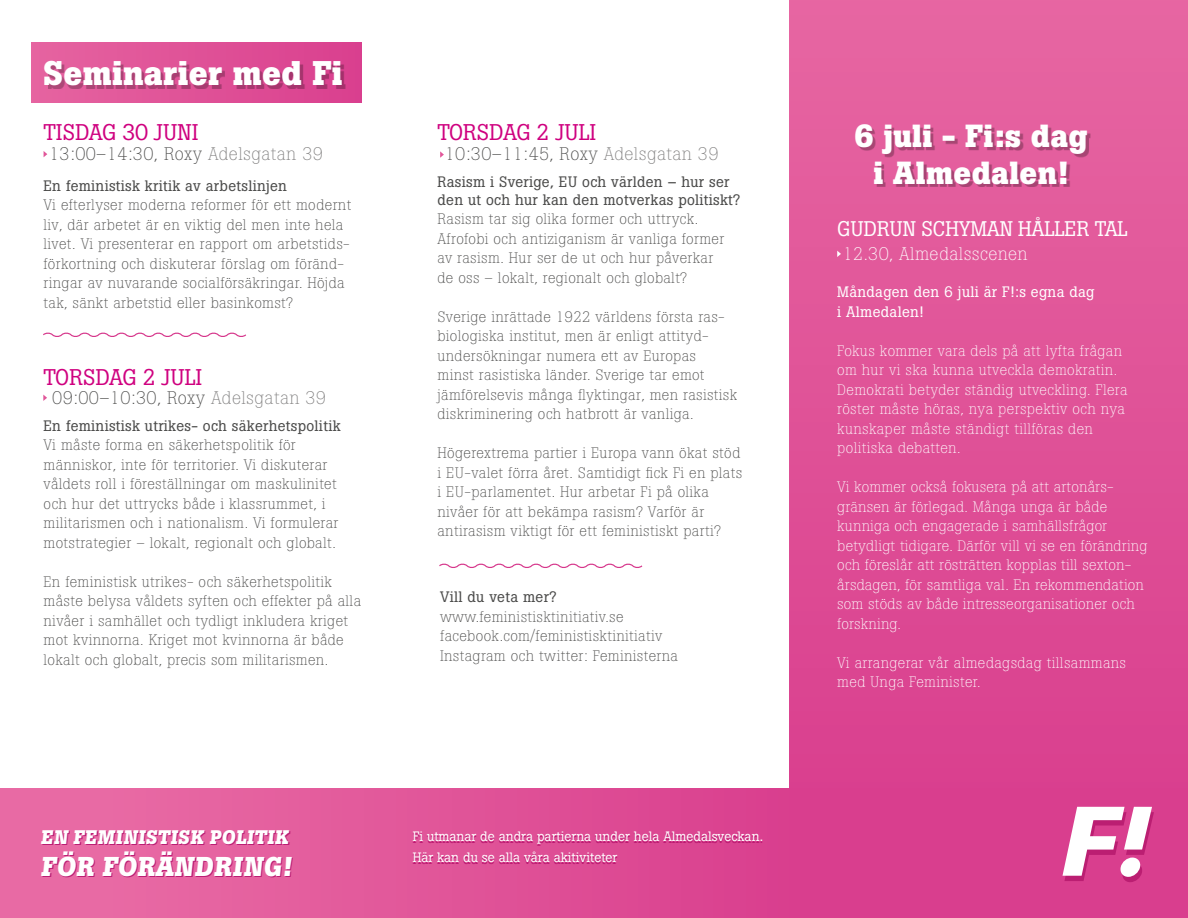
<style>
.page{position:relative;width:1188px;height:918px;background:#fff}
.page>*{position:absolute;margin:0;border:0;box-sizing:border-box;transform-origin:0 0}
.t1{font:700 33.9px "Boton BQ";letter-spacing:.01em;color:#fff}
.t2{font:700 31.65px/36.5px "Boton BQ";letter-spacing:.01em;color:#fff;text-align:center}
.t3{font:700 27px "Boton BQ";color:#fff}
.t4{font:22.5px "Boton BQ";color:#cf007f}
.t5{font:22.5px "Boton BQ";letter-spacing:.02em;color:#cf007f}
.t6{font:21px "Boton BQ";color:#fff}
.t7{font:700 19.5px "Boton BQ";color:#fff}
.t8{font:300 18px "Boton BQ";letter-spacing:.02em;color:#4a4a49}
.t9{font:300 18px "Boton BQ";letter-spacing:.02em;color:#fff}
.t10{font:300 15px/19.5px "Boton BQ";letter-spacing:.02em;color:#4a4a49}
.t11{font:300 15px/19.5px "Boton BQ";letter-spacing:.01em;color:#fff}
.t12{font:15px/18px "Boton BQ";letter-spacing:.02em;color:#4a4a49}
.t13{font:15px/19.5px "Boton BQ";letter-spacing:.02em;color:#fff}
.t14{font:13.5px/21px "Boton BQ";color:#fff}
.s1{color:#818080}
</style>
<div class="page">
<svg style="left:790px;top:0;width:398px;height:789px;background:#df5297"></svg>
<div style="left:0;top:789px;width:1188px;height:129px;background:linear-gradient(to right,#e86ba4,#d53389)"></div>
<svg style="left:1063px;top:807px;width:91px;height:75px"></svg>
<div style="left:31px;top:43px;width:331px;height:60px;background:linear-gradient(to right,#e664a0,#d93f8e)"></div>
<div style="left:48px;top:64px;width:297px;height:25px;background:#000;opacity:.25"></div>
<div style="left:858px;top:128px;width:232px;height:59px;background:#000;opacity:.27"></div>
<svg style="left:43px;top:332px;width:203px;height:5px"></svg>
<svg style="left:439px;top:563px;width:204px;height:5px"></svg>
<svg style="left:44px;top:151px;width:3px;height:6px"></svg>
<svg style="left:43px;top:395px;width:4px;height:6px"></svg>
<svg style="left:440px;top:151px;width:4px;height:7px"></svg>
<svg style="left:837px;top:251px;width:4px;height:6px"></svg>
<h1 class="t1" style="left:43px;top:54px;width:301px">Seminarier med Fi</h1>
<h3 class="t5" style="left:44px;top:119px;width:156px">TISDAG 30 JUNI</h3>
<p class="t8" style="left:49px;top:143px;width:275px">13:00–14:30, Roxy <span class="s1">Adelsgatan 39</span></p>
<p class="t12" style="left:44px;top:176px;width:245px">En feministisk kritik av arbetslinjen</p>
<p class="t10" style="left:44px;top:195px;width:309px">Vi efterlyser moderna reformer för ett modernt liv, där arbetet är en viktig del men inte hela livet. Vi presenterar en rapport om arbetstids&shy;förkortning och diskuterar förslag om föränd&shy;ringar av nuvarande socialförsäkringar. Höjda tak, sänkt arbetstid eller basinkomst?</p>
<h3 class="t4" style="left:44px;top:363px;width:160px">TORSDAG 2 JULI</h3>
<p class="t8" style="left:52px;top:387px;width:275px">09:00–10:30, Roxy <span class="s1">Adelsgatan 39</span></p>
<p class="t12" style="left:44px;top:416px;width:298px">En feministisk utrikes- och säkerhetspolitik</p>
<p class="t10" style="left:44px;top:435px;width:296px">Vi måste forma en säkerhetspolitik för människor, inte för territorier. Vi diskuterar våldets roll i föreställningar om maskulinitet och hur det uttrycks både i klassrummet, i militarismen och i nationalism. Vi formulerar motstrategier – lokalt, regionalt och globalt.</p>
<p class="t10" style="left:44px;top:572px;width:319px">En feministisk utrikes- och säkerhetspolitik måste belysa våldets syften och effekter på alla nivåer i samhället och tydligt inkludera kriget mot kvinnorna. Kriget mot kvinnorna är både lokalt och globalt, precis som militarismen.</p>
<h3 class="t4" style="left:437px;top:119px;width:160px">TORSDAG 2 JULI</h3>
<p class="t8" style="left:445px;top:143px;width:275px">10:30–11:45, Roxy <span class="s1">Adelsgatan 39</span></p>
<p class="t12" style="left:437px;top:172px;width:304px">Rasism i Sverige, EU och världen – hur ser den ut och hur kan den motverkas politiskt?</p>
<p class="t10" style="left:437px;top:209px;width:288px">Rasism tar sig olika former och uttryck.<br>Afrofobi och antiziganism är vanliga former av rasism. Hur ser de ut och hur påverkar de oss – lokalt, regionalt och globalt?</p>
<p class="t10" style="left:437px;top:307px;width:301px">Sverige inrättade 1922 världens första ras&shy;biologiska institut, men är enligt attityd&shy;undersökningar numera ett av Europas<br>minst rasistiska länder. Sverige tar emot jämförelsevis många flyktingar, men rasistisk diskriminering och hatbrott är vanliga.</p>
<p class="t10" style="left:437px;top:443px;width:306px">Högerextrema partier i Europa vann ökat stöd i EU-valet förra året. Samtidigt fick Fi en plats i EU-parlamentet. Hur arbetar Fi på olika nivåer för att bekämpa rasism? Varför är antirasism viktigt för ett feministiskt parti?</p>
<p class="t12" style="left:440px;top:588px;width:118px">Vill du veta mer?</p>
<p class="t10" style="left:440px;top:607px;width:239px">www.feministisktinitiativ.se facebook.com/feministisktinitiativ<br>Instagram och twitter: Feministerna</p>
<h3 class="t7" style="left:41px;top:826px;width:251px">EN FEMINISTISK POLITIK</h3>
<h3 class="t3" style="left:41px;top:851px;width:255px">FÖR FÖRÄNDRING!</h3>
<p class="t14" style="left:413px;top:826px;width:352px">Fi utmanar de andra partierna under hela Almedalsveckan.<br>Här kan du se alla våra akitiviteter</p>
<h2 class="t2" style="left:854px;top:118px;width:235px">6 juli - Fi:s dag i Almedalen!</h2>
<h3 class="t6" style="left:837px;top:216px;width:292px">GUDRUN SCHYMAN HÅLLER TAL</h3>
<p class="t9" style="left:843px;top:243px;width:186px">12.30, Almedalsscenen</p>
<p class="t13" style="left:837px;top:282px;width:259px">Måndagen den 6 juli är F!:s egna dag i Almedalen!</p>
<p class="t11" style="left:837px;top:341px;width:292px">Fokus kommer vara dels på att lyfta frågan om hur vi ska kunna utveckla demokratin.<br>Demokrati betyder ständig utveckling. Flera röster måste höras, nya perspektiv och nya kunskaper måste ständigt tillföras den politiska debatten.</p>
<p class="t11" style="left:837px;top:477px;width:312px">Vi kommer också fokusera på att artonårs&shy;gränsen är förlegad. Många unga är både kunniga och engagerade i samhällsfrågor betydligt tidigare. Därför vill vi se en förändring och föreslår att rösträtten kopplas till sexton&shy;årsdagen, för samtliga val. En rekommendation som stöds av både intresseorganisationer och forskning.</p>
<p class="t11" style="left:837px;top:653px;width:290px">Vi arrangerar vår almedagsdag tillsammans med Unga Feminister.</p>
</div>
